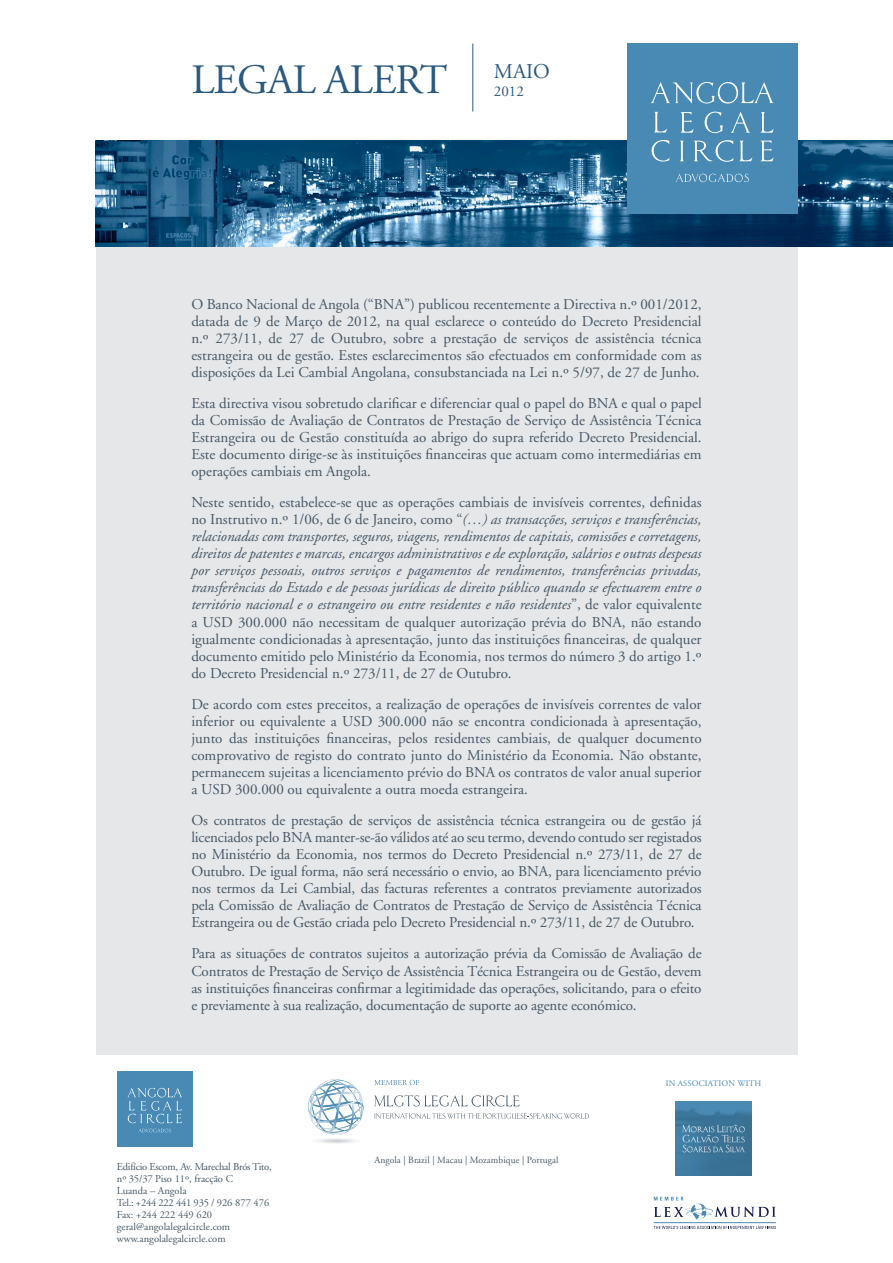
<style>
.page{position:relative;width:893px;height:1263px;background:#fff}
.page>*{position:absolute;margin:0;border:0;box-sizing:border-box;transform-origin:0 0}
._02_TÍTULO{font:41.7px "Adobe Garamond";letter-spacing:-.02em;color:#2b597f}
._02_TÍTULO-2{font:21px "Adobe Garamond";color:#2b597f}
._03_TEXTO_CORRIDO_PT{font:15px/17.1px "Adobe Garamond";color:#475865;text-align:justify}
._03_TEXTO_CORRIDO_PT-2{font:italic 15px/17.1px "Adobe Garamond";color:#475865;text-align:justify}
._02_TÍTULO-3{font:15px "Adobe Garamond";color:#2b597f}
.t1{font:10.5px "Adobe Garamond";color:#475865}
.t2{font:10.5px "Adobe Garamond";letter-spacing:-.02em;color:#475865}
.t3{font:9.6px "Adobe Garamond";letter-spacing:.01em;color:#475865}
.t4{font:8.4px "Adobe Garamond";letter-spacing:.02em;color:#488ab4}
.s1{font-style:normal}
</style>
<div class="page">
<div style="left:96px;top:141px;width:701px;height:913px;background:#e6e7e9"></div>
<img style="left:96px;top:141px;width:797px;height:106px">
<div style="left:627px;top:44px;width:170px;height:170px;background:#488ab4"></div>
<svg style="left:681px;top:112px;width:13px;height:21px"></svg>
<svg style="left:705px;top:112px;width:18px;height:21px"></svg>
<svg style="left:731px;top:112px;width:19px;height:21px"></svg>
<svg style="left:760px;top:112px;width:14px;height:21px"></svg>
<svg style="left:654px;top:112px;width:13px;height:20px"></svg>
<svg style="left:680px;top:141px;width:4px;height:20px"></svg>
<svg style="left:694px;top:140px;width:39px;height:22px"></svg>
<svg style="left:739px;top:141px;width:13px;height:20px"></svg>
<svg style="left:761px;top:141px;width:13px;height:20px"></svg>
<svg style="left:652px;top:140px;width:17px;height:21px"></svg>
<svg style="left:651px;top:82px;width:123px;height:22px"></svg>
<svg style="left:676px;top:174px;width:73px;height:8px"></svg>
<hr style="left:472px;top:44px;width:1px;height:68px;background:#2b597f">
<svg style="left:654px;top:1226px;width:122px;height:3px"></svg>
<hr style="left:654px;top:1222px;width:122px;height:1px;background:#488ab4">
<svg style="left:654px;top:1197px;width:122px;height:22px"></svg>
<img style="left:676px;top:1101px;width:75px;height:74px">
<div style="left:117px;top:1071px;width:76px;height:75px;background:#488ab4"></div>
<svg style="left:127px;top:1088px;width:55px;height:44px"></svg>
<svg style="left:374px;top:1080px;width:45px;height:5px"></svg>
<svg style="left:308px;top:1080px;width:56px;height:64px"></svg>
<svg style="left:374px;top:1113px;width:215px;height:6px"></svg>
<svg style="left:374px;top:1095px;width:146px;height:11px"></svg>
<p class="_02_TÍTULO" style="left:191px;top:57px;width:258px">LEGAL ALERT</p>
<p class="_02_TÍTULO-2" style="left:494px;top:60px;width:58px">MAIO</p>
<p class="_02_TÍTULO-3" style="left:494px;top:83px;width:31px">2012</p>
<p class="_03_TEXTO_CORRIDO_PT" style="left:191px;top:296px;width:512px">O Banco Nacional de Angola (“BNA”) publicou recentemente a Directiva n.º 001/2012, datada de 9 de Março de 2012, na qual esclarece o conteúdo do Decreto Presidencial n.º 273/11, de 27 de Outubro, sobre a prestação de serviços de assistência técnica estrangeira ou de gestão. Estes esclarecimentos são efectuados em conformidade com as disposições da Lei Cambial Angolana, consubstanciada na Lei n.º 5/97, de 27 de Junho.</p>
<p class="_03_TEXTO_CORRIDO_PT" style="left:191px;top:395px;width:512px">Esta directiva visou sobretudo clarificar e diferenciar qual o papel do BNA e qual o papel da Comissão de Avaliação de Contratos de Prestação de Serviço de Assistência Técnica Estrangeira ou de Gestão constituída ao abrigo do supra referido Decreto Presidencial.<br>Este documento dirige-se às instituições financeiras que actuam como intermediárias em operações cambiais em Angola.</p>
<p class="_03_TEXTO_CORRIDO_PT-2" style="left:191px;top:494px;width:512px"><span class="s1">Neste sentido, estabelece-se que as operações cambiais de invisíveis correntes, definidas no Instrutivo n.º 1/06, de 6 de Janeiro, como “</span>(…) as transacções, serviços e transferências, relacionadas com transportes, seguros, viagens, rendimentos de capitais, comissões e corretagens, direitos de patentes e marcas, encargos administrativos e de exploração, salários e outras despesas por serviços pessoais, outros serviços e pagamentos de rendimentos, transferências privadas, transferências do Estado e de pessoas jurídicas de direito público quando se efectuarem entre o território nacional e o estrangeiro ou entre residentes e não residentes<span class="s1">”, de valor equivalente a USD 300.000 não necessitam de qualquer autorização prévia do BNA, não estando igualmente condicionadas à apresentação, junto das instituições financeiras, de qualquer documento emitido pelo Ministério da Economia, nos termos do número 3 do artigo 1.º do Decreto Presidencial n.º 273/11, de 27 de Outubro.</span></p>
<p class="_03_TEXTO_CORRIDO_PT" style="left:191px;top:696px;width:512px">De acordo com estes preceitos, a realização de operações de invisíveis correntes de valor inferior ou equivalente a USD 300.000 não se encontra condicionada à apresentação, junto das instituições financeiras, pelos residentes cambiais, de qualquer documento comprovativo de registo do contrato junto do Ministério da Economia. Não obstante, permanecem sujeitas a licenciamento prévio do BNA os contratos de valor anual superior a USD 300.000 ou equivalente a outra moeda estrangeira.</p>
<p class="_03_TEXTO_CORRIDO_PT" style="left:191px;top:812px;width:512px">Os contratos de prestação de serviços de assistência técnica estrangeira ou de gestão já licenciados pelo BNA manter-se-ão válidos até ao seu termo, devendo contudo ser registados no Ministério da Economia, nos termos do Decreto Presidencial n.º 273/11, de 27 de Outubro. De igual forma, não será necessário o envio, ao BNA, para licenciamento prévio nos termos da Lei Cambial, das facturas referentes a contratos previamente autorizados pela Comissão de Avaliação de Contratos de Prestação de Serviço de Assistência Técnica Estrangeira ou de Gestão criada pelo Decreto Presidencial n.º 273/11, de 27 de Outubro.</p>
<p class="_03_TEXTO_CORRIDO_PT" style="left:191px;top:945px;width:512px">Para as situações de contratos sujeitos a autorização prévia da Comissão de Avaliação de Contratos de Prestação de Serviço de Assistência Técnica Estrangeira ou de Gestão, devem as instituições financeiras confirmar a legitimidade das operações, solicitando, para o efeito e previamente à sua realização, documentação de suporte ao agente económico.</p>
<p class="t2" style="left:117px;top:1161px;width:156px">Edifício Escom, Av. Marechal Brós Tito,</p>
<p class="t1" style="left:117px;top:1173px;width:118px">nº 35/37 Piso 11º, fracção C</p>
<p class="t1" style="left:117px;top:1185px;width:71px">Luanda – Angola</p>
<p class="t2" style="left:117px;top:1197px;width:154px">Tel.: +244 222 441 935 / 926 877 476</p>
<p class="t1" style="left:117px;top:1209px;width:97px">Fax: +244 222 449 620</p>
<p class="t1" style="left:117px;top:1221px;width:115px">geral@angolalegalcircle.com</p>
<p class="t1" style="left:117px;top:1233px;width:110px">www.angolalegalcircle.com</p>
<p class="t3" style="left:374px;top:1155px;width:186px">Angola | Brazil | Macau | Mozambique | Portugal</p>
<p class="t4" style="left:666px;top:1078px;width:97px">IN ASSOCIATION WITH</p>
</div>
